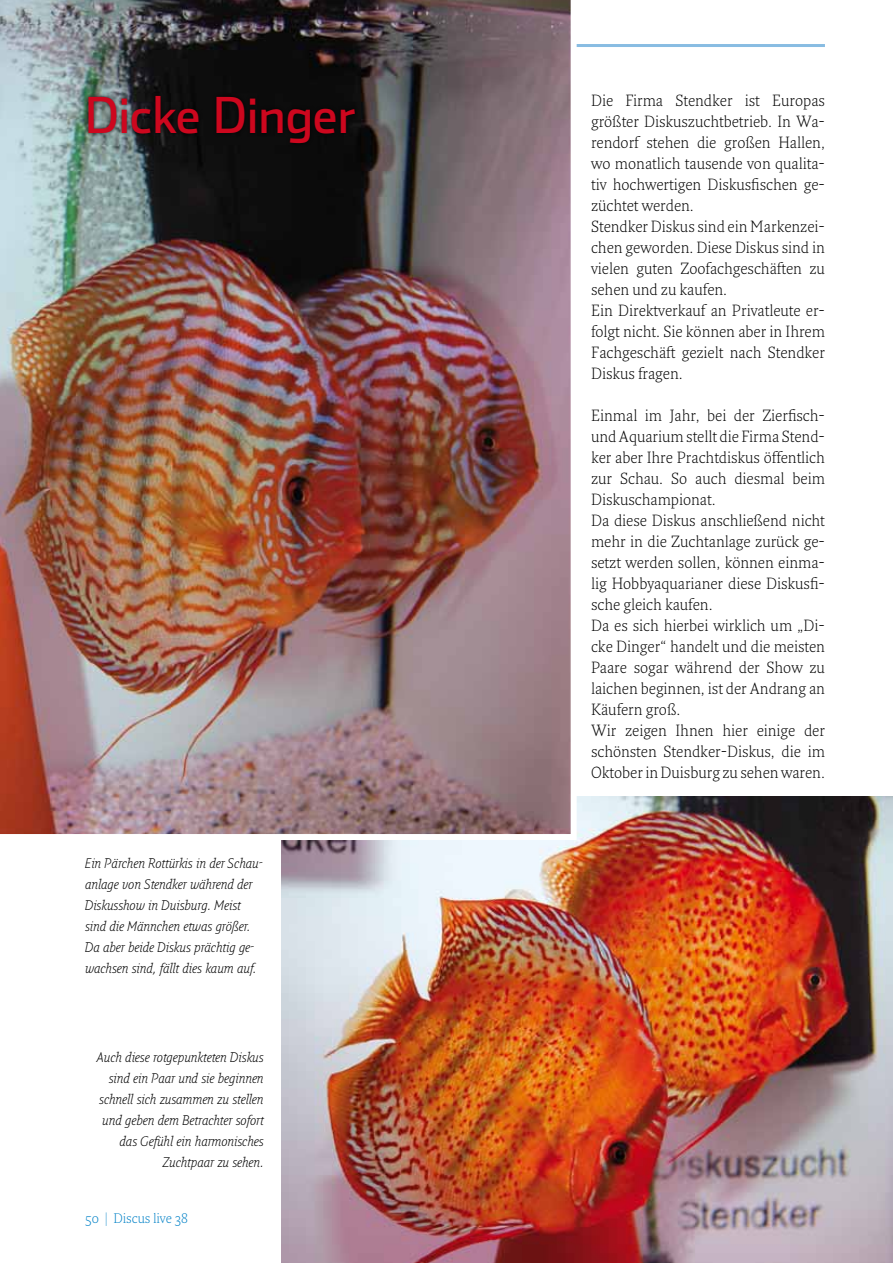
<style>
.page{position:relative;width:893px;height:1263px;background:#fff}
.page>*{position:absolute;margin:0;border:0;box-sizing:border-box;transform-origin:0 0}
.t1{font:49.5px "Stainless";color:#cd071e}
.t2{font:300 15.75px/21px "Fresco";color:#000}
.t3{font:italic 300 13.5px/21px "Fresco Inf Sans";color:#000}
.t4{font:300 13.5px "Fresco";color:#0081c7}
</style>
<div class="page">
<hr style="left:0;top:44px;width:825px;height:3px;background:#88bce2">
<img style="left:282px;top:796px;width:611px;height:467px">
<img style="left:0;top:0;width:580px;height:843px">
<div style="left:84px;top:92px;width:275px;height:56px;background:#000;opacity:.75"></div>
<h1 class="t1" style="left:85px;top:85px;width:272px">Dicke Dinger</h1>
<p class="t3" style="left:85px;top:853px;width:180px">Ein Pärchen Rottürkis in der Schau&shy;anlage von Stendker während der<br>Diskusshow in Duisburg. Meist sind die Männchen etwas größer.<br>Da aber beide Diskus prächtig ge&shy;wachsen sind, fällt dies kaum auf.</p>
<p class="t3" style="left:97px;top:1046px;width:168px;text-align:right">Auch diese rotgepunkteten Diskus sind ein Paar und sie beginnen schnell sich zusammen zu stellen und geben dem Betrachter sofort das Gefühl ein harmonisches<br>Zuchtpaar zu sehen.</p>
<p class="t4" style="left:85px;top:1210px;width:104px">50 | Discus live 38</p>
<p class="t2" style="left:591px;top:90px;width:235px">Die Firma Stendker ist Europas größter Diskuszuchtbetrieb. In Wa&shy;rendorf stehen die großen Hallen, wo monatlich tausende von qualita&shy;tiv hochwertigen Diskusfischen ge&shy;züchtet werden.<br>Stendker Diskus sind ein Markenzei&shy;chen geworden. Diese Diskus sind in vielen guten Zoofachgeschäften zu sehen und zu kaufen.<br>Ein Direktverkauf an Privatleute er&shy;folgt nicht. Sie können aber in Ihrem<br>Fachgeschäft gezielt nach Stendker<br>Diskus fragen.</p>
<p class="t2" style="left:591px;top:405px;width:235px">Einmal im Jahr, bei der Zierfisch&shy;und Aquarium stellt die Firma Stend&shy;ker aber Ihre Prachtdiskus öffentlich zur Schau. So auch diesmal beim<br>Diskuschampionat.<br>Da diese Diskus anschließend nicht mehr in die Zuchtanlage zurück ge&shy;setzt werden sollen, können einma&shy;lig Hobbyaquarianer diese Diskusfi&shy;sche gleich kaufen.<br>Da es sich hierbei wirklich um „Di&shy;cke Dinger“ handelt und die meisten<br>Paare sogar während der Show zu laichen beginnen, ist der Andrang an<br>Käufern groß.<br>Wir zeigen Ihnen hier einige der schönsten Stendker-Diskus, die im<br>Oktober in Duisburg zu sehen waren.</p>
</div>
